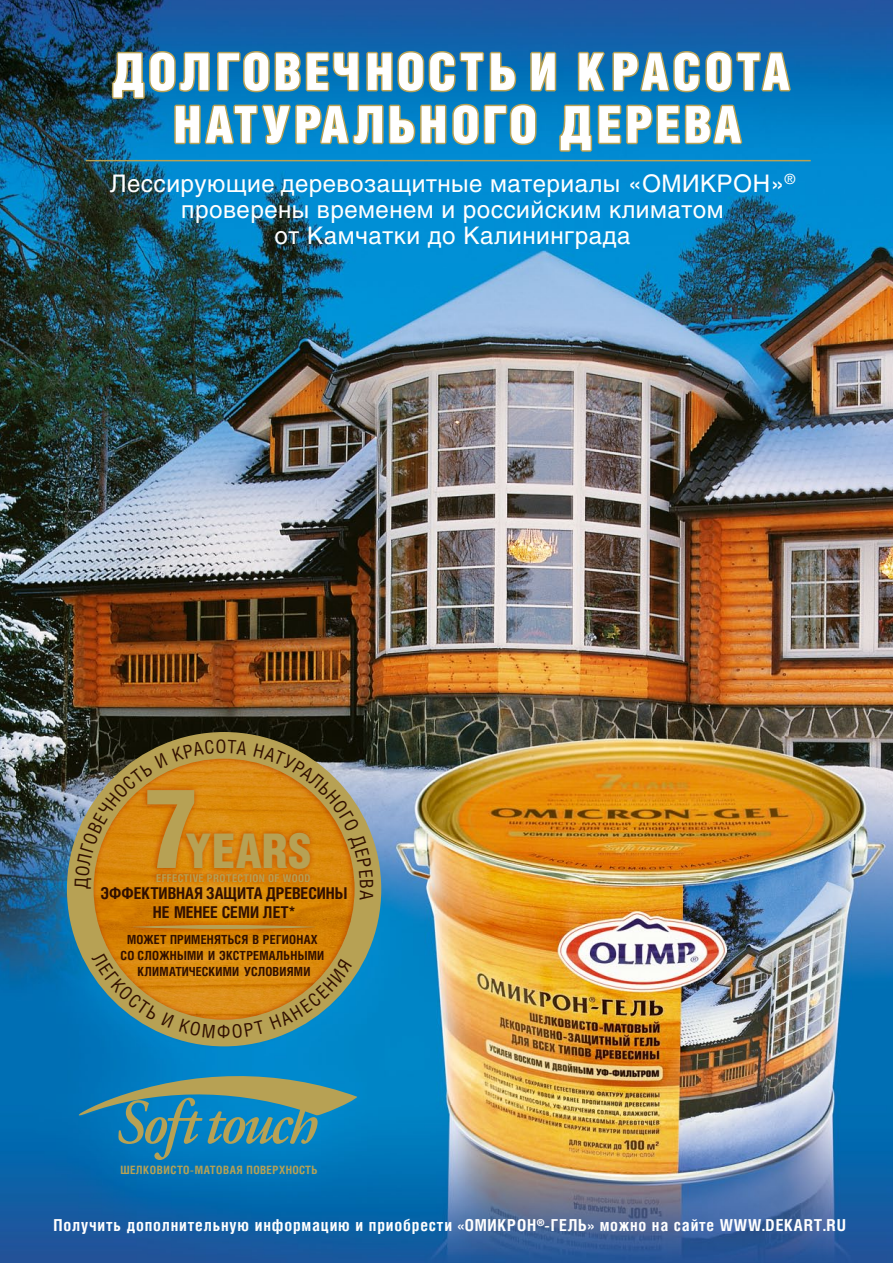
<style>
.page{position:relative;width:893px;height:1263px;background:#fff}
.page>*{position:absolute;margin:0;border:0;box-sizing:border-box;transform-origin:0 0}
.t1{font:900 110.85px "Helios Cond";color:#b7a154}
.t2{font:900 51px/52.8px "Helios Cond";letter-spacing:.07em;color:#fff;text-align:center}
.t3{font:900 48px "Helios Cond";letter-spacing:.005em;color:#b7a154}
.t4{font:24px/25.8px "Helios";letter-spacing:.02em;color:#fff;text-align:center}
.t5{font:700 16.5px "Helios Cond";letter-spacing:.05em;color:#fff}
.t6{font:700 16.2px/18.9px "Helios Cond";color:#310f00;text-align:center}
.t7{font:700 12.6px/15.9px "Helios Cond";letter-spacing:.02em;color:#310f00;text-align:center}
.t8{font:700 11.4px "Helios Cond";letter-spacing:.04em;color:#b7a154}
.t9{font:700 10.8px "Helios Cond";letter-spacing:.04em;color:#b7a154}
</style>
<div class="page">
<img style="left:0;top:0;width:893px;height:1263px">
<svg style="left:67px;top:732px;width:314px;height:314px;background:#8e7f44"></svg>
<svg style="left:133px;top:925px;width:182px;height:4px"></svg>
<svg style="left:78px;top:1068px;width:280px;height:92px;background:#3487a2"></svg>
<svg style="left:110px;top:17px;width:683px;height:136px;background:#2a79a3"></svg>
<hr style="left:86px;top:160px;width:725px;height:1px;background:#b7a154">
<svg style="left:75px;top:739px;width:172px;height:150px;background:#ba7e23"></svg>
<svg style="left:254px;top:743px;width:119px;height:157px;background:#bb852f"></svg>
<svg style="left:91px;top:952px;width:261px;height:86px;background:#aa9046"></svg>
<h2 class="t2" style="left:112px;top:45px;width:679px">ДОЛГОВЕЧНОСТЬ И КРАСОТА<br>НАТУРАЛЬНОГО ДЕРЕВА</h2>
<p class="t4" style="left:110px;top:170px;width:687px">Лессирующие деревозащитные материалы «ОМИКРОН»<sup>® </sup>проверены временем и российским климатом<br>от Камчатки до Калининграда</p>
<h1 class="t1" style="left:143px;top:765px;width:57px">7</h1>
<h3 class="t3" style="left:185px;top:823px;width:128px">YEARS</h3>
<p class="t9" style="left:156px;top:871px;width:156px">EFFECTIVE PROTECTION OF WOOD</p>
<p class="t6" style="left:100px;top:884px;width:249px">ЭФФЕКТИВНАЯ ЗАЩИТА ДРЕВЕСИНЫ<br>НЕ МЕНЕЕ СЕМИ ЛЕТ*</p>
<p class="t7" style="left:121px;top:932px;width:205px">МОЖЕТ ПРИМЕНЯТЬСЯ В РЕГИОНАХ<br>СО СЛОЖНЫМИ И ЭКСТРЕМАЛЬНЫМИ<br>КЛИМАТИЧЕСКИМИ УСЛОВИЯМИ</p>
<p class="t8" style="left:120px;top:1163px;width:199px">ШЕЛКОВИСТО-МАТОВАЯ ПОВЕРХНОСТЬ</p>
<p class="t5" style="left:53px;top:1215px;width:794px">Получить дополнительную информацию и приобрести «ОМИКРОН<sup>®</sup>-ГЕЛЬ» можно на сайте WWW.DEKART.RU</p>
</div>
